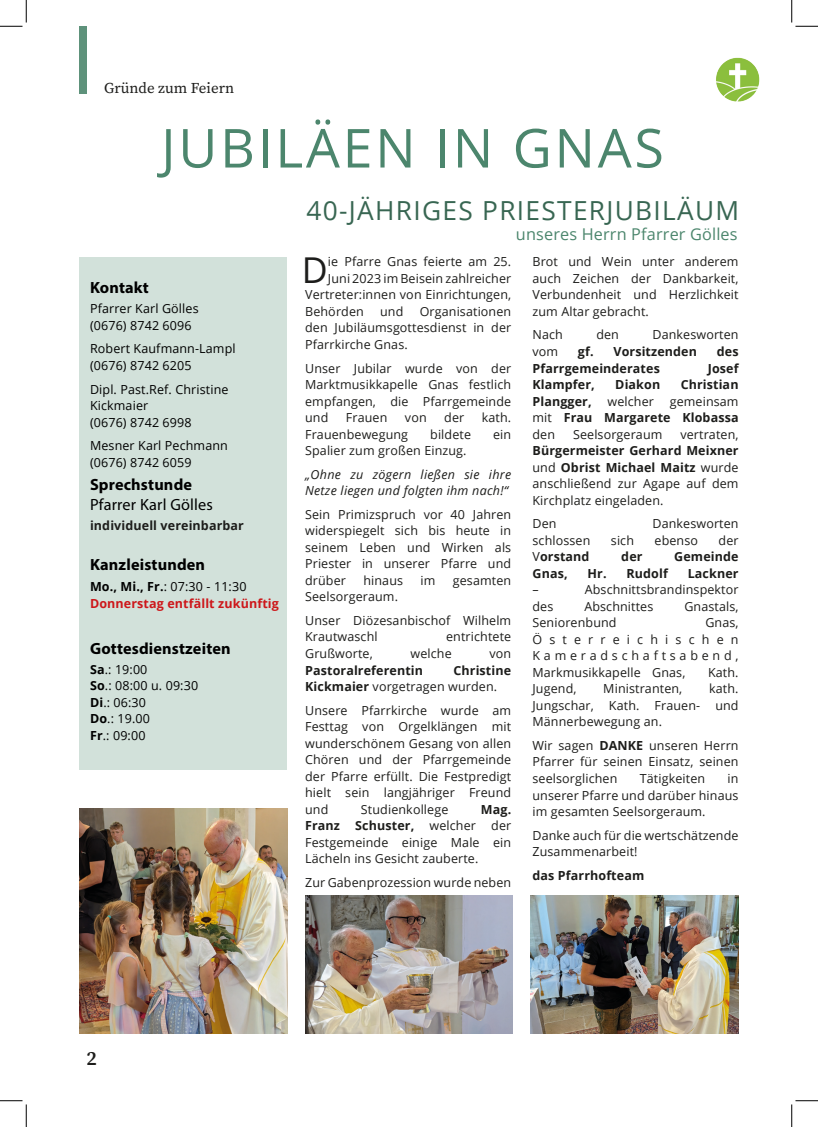
<style>
.page{position:relative;width:818px;height:1127px;background:#fff}
.page>*{position:absolute;margin:0;border:0;box-sizing:border-box;transform-origin:0 0}
.Titelseite_Titel{font:53.75px "Open Sans";letter-spacing:.05em;color:#4c866d}
.Seitentext{font:35.62px "Open Sans";color:#1d1d1b}
.Überschrift{font:26.25px "Open Sans";letter-spacing:.05em;color:#386652}
.t1{font:20px "Source Serif Variable";color:#1d1d1b}
.Unterüberschrift{font:700 16.25px "Myriad Pro";letter-spacing:.01em;color:#000}
.Unterüberschrift-2{font:16.25px "Open Sans";letter-spacing:.01em;color:#4c866d}
.Unterüberschrift-3{font:16.25px "Myriad Pro";letter-spacing:.01em;color:#000}
.t2{font:15px "Source Serif Variable";color:#1d1d1b}
.Seitentext-2{font:12.5px/16.5px "Open Sans";letter-spacing:.01em;color:#1d1d1b;text-align:justify}
.Seitentext-3{font:700 12.5px/16.5px "Open Sans";letter-spacing:.01em;color:#1d1d1b}
.Seitentext_links{font:12.5px/16.5px "Open Sans";letter-spacing:.01em;color:#000}
.Seitentext-4{font:italic 12.5px/16.5px "Open Sans";letter-spacing:.02em;color:#1d1d1b}
.Seitentext_links-2{font:700 12.5px/17.5px "Open Sans";letter-spacing:.01em;color:#cd171a}
.Seitentext_links-3{font:700 12.5px "Open Sans";letter-spacing:.01em;color:#1d1d1b}
.s1{color:#000}
.s2{font-weight:400;color:#000}
.s3{font-weight:700}
.s4{font-weight:400}
</style>
<div class="page">
<div style="left:79px;top:26px;width:8px;height:67px;background:#5e927b"></div>
<img style="left:716px;top:57px;width:44px;height:45px">
<div style="left:79px;top:257px;width:208px;height:512px;background:#d2e1da"></div>
<img style="left:79px;top:808px;width:208px;height:225px">
<img style="left:305px;top:895px;width:208px;height:138px">
<img style="left:531px;top:895px;width:207px;height:138px">
<svg style="left:0;top:0;width:27px;height:27px"></svg>
<svg style="left:0;top:1100px;width:27px;height:26px"></svg>
<svg style="left:791px;top:0;width:27px;height:27px"></svg>
<svg style="left:791px;top:1100px;width:27px;height:26px"></svg>
<p class="t2" style="left:104px;top:78px;width:131px">Gründe zum Feiern</p>
<p class="Titelseite_Titel" style="left:161px;top:111px;width:504px">JUBILÄEN IN GNAS</p>
<p class="Unterüberschrift" style="left:90px;top:277px;width:60px">Kontakt</p>
<p class="Seitentext_links" style="left:90px;top:300px;width:110px">Pfarrer Karl Gölles (0676) 8742 6096</p>
<p class="Seitentext_links" style="left:90px;top:340px;width:147px">Robert Kaufmann-Lampl (0676) 8742 6205</p>
<p class="Seitentext_links" style="left:90px;top:380px;width:140px">Dipl. Past.Ref. Christine<br>Kickmaier<br>(0676) 8742 6998</p>
<p class="Seitentext_links" style="left:90px;top:437px;width:139px">Mesner Karl Pechmann (0676) 8742 6059</p>
<p class="Unterüberschrift" style="left:90px;top:474px;width:104px">Sprechstunde</p>
<p class="Unterüberschrift-3" style="left:90px;top:494px;width:124px">Pfarrer Karl Gölles</p>
<p class="Seitentext_links-3" style="left:90px;top:516px;width:155px">individuell vereinbarbar</p>
<p class="Unterüberschrift" style="left:90px;top:554px;width:117px">Kanzleistunden</p>
<p class="Seitentext_links-2" style="left:90px;top:576px;width:190px"><span class="s1">Mo., Mi., Fr.</span><span class="s2">: 07:30 - 11:30<br></span>Donnerstag entfällt zukünftig</p>
<p class="Unterüberschrift" style="left:90px;top:637px;width:142px">Gottesdienstzeiten</p>
<p class="Seitentext_links" style="left:90px;top:660px;width:110px"><span class="s3">Sa</span>.: 19:00<br><span class="s3">So</span>.: 08:00 u. 09:30<br><span class="s3">Di</span>.: 06:30<br><span class="s3">Do</span>.: 19.00<br><span class="s3">Fr</span>.: 09:00</p>
<p class="Überschrift" style="left:306px;top:193px;width:434px">40-JÄHRIGES PRIESTERJUBILÄUM</p>
<p class="Unterüberschrift-2" style="left:516px;top:222px;width:223px">unseres Herrn Pfarrer Gölles</p>
<p class="Seitentext" style="left:302px;top:245px;width:27px">D</p>
<p class="Seitentext-2" style="left:328px;top:253px;width:185px">ie Pfarre Gnas feierte am 25.</p>
<p class="Seitentext-2" style="left:328px;top:270px;width:185px">Juni 2023 im Beisein zahlreicher</p>
<p class="Seitentext-2" style="left:305px;top:286px;width:208px">Vertreter:innen von Einrichtungen,</p>
<p class="Seitentext-2" style="left:305px;top:303px;width:60px">Behörden</p>
<p class="Seitentext-2" style="left:380px;top:303px;width:25px">und</p>
<p class="Seitentext-2" style="left:305px;top:303px;width:208px;text-indent:115px">Organisationen den Jubiläumsgottesdienst in der Pfarrkirche Gnas.</p>
<p class="Seitentext-2" style="left:305px;top:359px;width:208px">Unser Jubilar wurde von der Marktmusikkapelle Gnas festlich empfangen, die Pfarrgemeinde und</p>
<p class="Seitentext-2" style="left:346px;top:409px;width:43px">Frauen</p>
<p class="Seitentext-2" style="left:405px;top:409px;width:23px">von</p>
<p class="Seitentext-2" style="left:444px;top:409px;width:22px">der</p>
<p class="Seitentext-2" style="left:482px;top:409px;width:31px">kath.</p>
<p class="Seitentext-2" style="left:305px;top:425px;width:104px">Frauenbewegung</p>
<p class="Seitentext-2" style="left:430px;top:425px;width:42px">bildete</p>
<p class="Seitentext-2" style="left:493px;top:425px;width:20px">ein</p>
<p class="Seitentext-2" style="left:305px;top:442px;width:163px">Spalier zum großen Einzug.</p>
<p class="Seitentext-4" style="left:305px;top:465px;width:208px">„Ohne zu zögern ließen sie ihre<br>Netze liegen und folgten ihm nach!“</p>
<p class="Seitentext-2" style="left:305px;top:505px;width:208px">Sein Primizspruch vor 40 Jahren widerspiegelt sich bis heute in seinem Leben und Wirken als Priester in unserer Pfarre und drüber</p>
<p class="Seitentext-2" style="left:363px;top:571px;width:41px">hinaus</p>
<p class="Seitentext-2" style="left:420px;top:571px;width:16px">im</p>
<p class="Seitentext-2" style="left:453px;top:571px;width:60px">gesamten</p>
<p class="Seitentext-2" style="left:305px;top:588px;width:94px">Seelsorgeraum.</p>
<p class="Seitentext-2" style="left:305px;top:611px;width:208px">Unser Diözesanbischof Wilhelm<br>Krautwaschl</p>
<p class="Seitentext-2" style="left:446px;top:628px;width:67px">entrichtete</p>
<p class="Seitentext-2" style="left:305px;top:644px;width:69px">Grußworte,</p>
<p class="Seitentext-2" style="left:411px;top:644px;width:43px">welche</p>
<p class="Seitentext-2" style="left:489px;top:644px;width:23px">von</p>
<p class="Seitentext-3" style="left:305px;top:661px;width:119px">Pastoralreferentin</p>
<p class="Seitentext-3" style="left:305px;top:661px;width:208px;text-indent:148px">Christine<br>Kickmaier <span class="s4">vorgetragen wurden.</span></p>
<p class="Seitentext-2" style="left:305px;top:701px;width:208px">Unsere Pfarrkirche wurde am Festtag von Orgelklängen mit wunderschönem Gesang von allen Chören und der Pfarrgemeinde der Pfarre erfüllt. Die Festpredigt hielt sein langjähriger Freund und</p>
<p class="Seitentext-2" style="left:361px;top:800px;width:89px">Studienkollege</p>
<p class="Seitentext-2" style="left:305px;top:800px;width:208px;text-indent:176px"><span class="s3">Mag.<br>Franz Schuster,</span> welcher der Festgemeinde einige Male ein Lächeln ins Gesicht zauberte.</p>
<p class="Seitentext-2" style="left:305px;top:873px;width:208px">Zur Gabenprozession wurde neben</p>
<p class="Seitentext-2" style="left:532px;top:253px;width:208px">Brot und Wein unter anderem auch Zeichen der Dankbarkeit, Verbundenheit und Herzlichkeit zum Altar gebracht.</p>
<p class="Seitentext-2" style="left:532px;top:326px;width:32px">Nach</p>
<p class="Seitentext-2" style="left:596px;top:326px;width:24px">den</p>
<p class="Seitentext-2" style="left:652px;top:326px;width:88px">Dankesworten</p>
<p class="Seitentext-2" style="left:532px;top:343px;width:27px">vom</p>
<p class="Seitentext-3" style="left:578px;top:343px;width:121px">gf. Vorsitzenden</p>
<p class="Seitentext-3" style="left:717px;top:343px;width:23px">des</p>
<p class="Seitentext-3" style="left:532px;top:359px;width:129px">Pfarrgemeinderates</p>
<p class="Seitentext-3" style="left:708px;top:359px;width:32px">Josef</p>
<p class="Seitentext-3" style="left:532px;top:376px;width:64px">Klampfer,</p>
<p class="Seitentext-3" style="left:615px;top:376px;width:46px">Diakon</p>
<p class="Seitentext-3" style="left:681px;top:376px;width:59px">Christian</p>
<p class="Seitentext-3" style="left:532px;top:392px;width:61px">Plangger,</p>
<p class="Seitentext-2" style="left:607px;top:392px;width:48px">welcher</p>
<p class="Seitentext-3" style="left:532px;top:392px;width:208px;text-align:justify;text-indent:137px"><span class="s4">gemeinsam mit</span> Frau Margarete Klobassa <span class="s4">den</span></p>
<p class="Seitentext-2" style="left:573px;top:425px;width:91px">Seelsorgeraum</p>
<p class="Seitentext-2" style="left:532px;top:425px;width:208px;text-indent:148px">vertraten, <span class="s3">Bürgermeister Gerhard Meixner </span>und <span class="s3">Obrist Michael Maitz</span> wurde anschließend zur Agape auf dem Kirchplatz eingeladen.</p>
<p class="Seitentext-2" style="left:532px;top:515px;width:26px">Den</p>
<p class="Seitentext-2" style="left:652px;top:515px;width:88px">Dankesworten</p>
<p class="Seitentext-2" style="left:532px;top:531px;width:59px">schlossen</p>
<p class="Seitentext-2" style="left:611px;top:531px;width:25px">sich</p>
<p class="Seitentext-2" style="left:654px;top:531px;width:45px">ebenso</p>
<p class="Seitentext-2" style="left:718px;top:531px;width:22px">der</p>
<p class="Seitentext-3" style="left:532px;top:548px;width:59px"><span class="s4">V</span>orstand</p>
<p class="Seitentext-3" style="left:621px;top:548px;width:23px">der</p>
<p class="Seitentext-3" style="left:674px;top:548px;width:66px">Gemeinde</p>
<p class="Seitentext-3" style="left:532px;top:564px;width:37px">Gnas,</p>
<p class="Seitentext-3" style="left:587px;top:564px;width:82px">Hr. Rudolf</p>
<p class="Seitentext-3" style="left:688px;top:564px;width:52px">Lackner</p>
<p class="Seitentext-2" style="left:532px;top:581px;width:8px">–</p>
<p class="Seitentext-2" style="left:585px;top:581px;width:155px">Abschnittsbrandinspektor</p>
<p class="Seitentext-2" style="left:532px;top:597px;width:22px">des</p>
<p class="Seitentext-2" style="left:584px;top:597px;width:71px">Abschnittes</p>
<p class="Seitentext-2" style="left:684px;top:597px;width:56px">Gnastals,</p>
<p class="Seitentext-2" style="left:532px;top:614px;width:86px">Seniorenbund</p>
<p class="Seitentext-2" style="left:532px;top:614px;width:208px;text-indent:173px">Gnas, Österreichischen Kameradschaftsabend, Markmusikkapelle Gnas,</p>
<p class="Seitentext-2" style="left:708px;top:663px;width:32px">Kath.</p>
<p class="Seitentext-2" style="left:532px;top:680px;width:46px">Jugend,</p>
<p class="Seitentext-2" style="left:603px;top:680px;width:81px">Ministranten,</p>
<p class="Seitentext-2" style="left:532px;top:680px;width:208px;text-indent:177px">kath.<br>Jungschar, Kath. Frauen- und Männerbewegung an.</p>
<p class="Seitentext-2" style="left:532px;top:736px;width:208px">Wir sagen <span class="s3">DANKE</span> unseren Herrn Pfarrer für seinen Einsatz, seinen seelsorglichen</p>
<p class="Seitentext-2" style="left:640px;top:769px;width:67px">Tätigkeiten</p>
<p class="Seitentext-2" style="left:532px;top:769px;width:208px;text-indent:195px">in unserer Pfarre und darüber hinaus im gesamten Seelsorgeraum.</p>
<p class="Seitentext-2" style="left:532px;top:826px;width:208px">Danke auch für die wertschätzende<br>Zusammenarbeit!</p>
<p class="Seitentext-3" style="left:532px;top:866px;width:113px">das Pfarrhofteam</p>
<h3 class="t1" style="left:87px;top:1044px;width:12px">2</h3>
</div>
